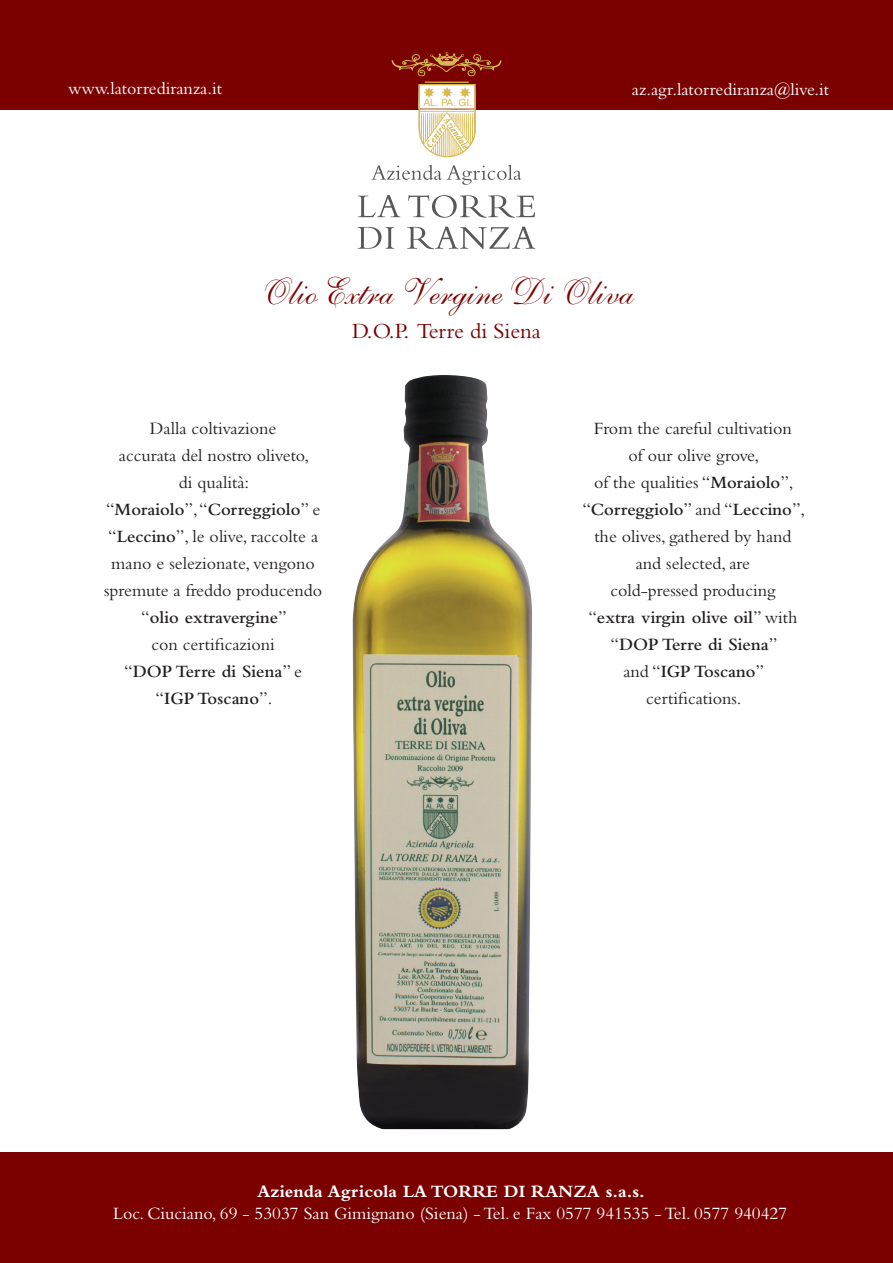
<style>
.page{position:relative;width:893px;height:1263px;background:#fff}
.page>*{position:absolute;margin:0;border:0;box-sizing:border-box;transform-origin:0 0}
.t1{font:37.5px "Shelley Allegro Script";color:#7b0100}
.t2{font:22.5px "Bembo";color:#7b0100}
.t3{font:18px/27px "Bembo";color:#231f20;text-align:center}
.t4{font:18px "Bembo";color:#fff}
.t5{font:700 18px "Bembo";color:#fff}
.t6{font:10.05px "Helvetica";color:#d7ba54}
.s1{font-weight:600}
</style>
<div class="page">
<div style="left:0;top:0;width:893px;height:109px;background:#7b0100"></div>
<div style="left:0;top:1152px;width:893px;height:111px;background:#7b0100"></div>
<svg style="left:391px;top:52px;width:111px;height:105px"></svg>
<svg style="left:371px;top:165px;width:150px;height:20px"></svg>
<svg style="left:358px;top:227px;width:177px;height:22px"></svg>
<svg style="left:358px;top:195px;width:177px;height:23px"></svg>
<img style="left:353px;top:375px;width:179px;height:754px">
<p class="t4" style="left:68px;top:77px;width:156px">www.latorrediranza.it</p>
<p class="t6" style="left:423px;top:95px;width:50px">AL. PA. GI.</p>
<p class="t4" style="left:632px;top:79px;width:199px">az.agr.latorrediranza@live.it</p>
<h1 class="t1" style="left:259px;top:270px;width:376px">Olio Extra Vergine Di Oliva</h1>
<p class="t2" style="left:352px;top:318px;width:190px">D.O.P. Terre di Siena</p>
<p class="t3" style="left:104px;top:414px;width:219px">Dalla coltivazione<br>accurata del nostro oliveto,<br>di qualità:<br>“<span class="s1">Moraiolo</span>”, “<span class="s1">Correggiolo</span>” e “<span class="s1">Leccino</span>”, le olive, raccolte a mano e selezionate, vengono spremute a freddo producendo “<span class="s1">olio extravergine</span>”<br>con certificazioni<br>“<span class="s1">DOP Terre di Siena</span>” e “<span class="s1">IGP Toscano</span>”.</p>
<p class="t3" style="left:582px;top:414px;width:224px">From the careful cultivation<br>of our olive grove,<br>of the qualities “<span class="s1">Moraiolo</span>”, “<span class="s1">Correggiolo</span>” and “<span class="s1">Leccino</span>”, the olives, gathered by hand and selected, are<br>cold-pressed producing<br>“<span class="s1">extra virgin olive oil</span>” with “<span class="s1">DOP Terre di Siena</span>”<br>and “<span class="s1">IGP Toscano</span>” certifications.</p>
<p class="t5" style="left:257px;top:1181px;width:389px">Azienda Agricola LA TORRE DI RANZA s.a.s.</p>
<p class="t4" style="left:113px;top:1203px;width:676px">Loc. Ciuciano, 69 - 53037 San Gimignano (Siena) - Tel. e Fax 0577 941535 - Tel. 0577 940427</p>
</div>
